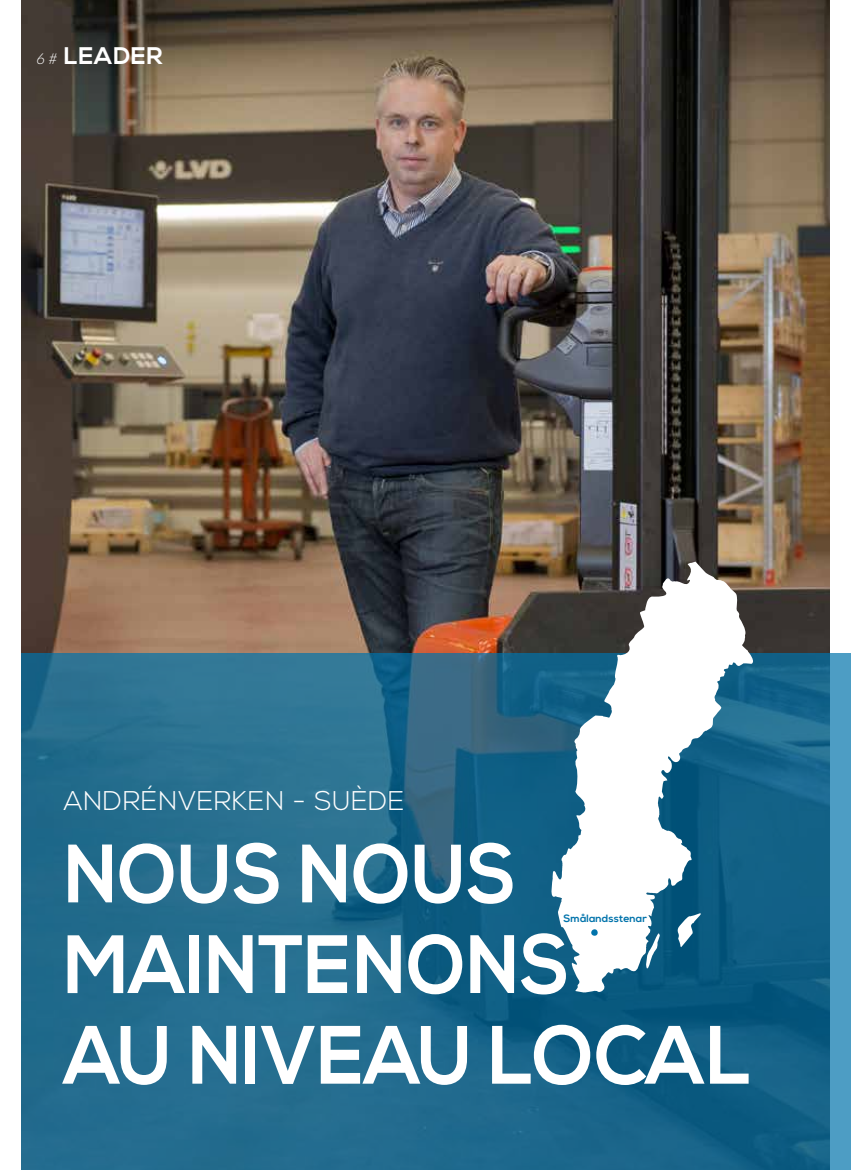
<style>
.page{position:relative;width:851px;height:1170px;background:#fff}
.page>*{position:absolute;margin:0;border:0;box-sizing:border-box;transform-origin:0 0}
.t1{font:700 82.5px/90.6px "Nexa";color:#fff;scale:.91 1}
.t2{font:300 27px "Nexa";letter-spacing:.02em;color:#fff}
.t3{font:700 24px "Nexa";letter-spacing:.025em;color:#fff}
.t4{font:italic 300 15px "Aleo";color:#fff}
.t5{font:700 10.5px "Nexa";letter-spacing:.01em;color:#0073ab}
</style>
<div class="page">
<img style="left:21px;top:0;width:808px;height:653px">
<svg style="left:21px;top:653px;width:829px;height:516px;fill:#216a8c"></svg>
<svg style="left:548px;top:561px;width:206px;height:431px"></svg>
<svg style="left:591px;top:929px;width:6px;height:6px"></svg>
<p class="t3" style="left:64px;top:42px;width:100px">LEADER</p>
<p class="t4" style="left:37px;top:50px;width:22px">6 #</p>
<p class="t2" style="left:64px;top:785px;width:342px">ANDRÉNVERKEN - SUÈDE</p>
<p class="t1" style="left:64px;top:831px;width:757px">NOUS NOUS<br>MAINTENONS<br>AU NIVEAU LOCAL</p>
<p class="t5" style="left:563px;top:912px;width:85px">Smålandsstenar</p>
</div>
